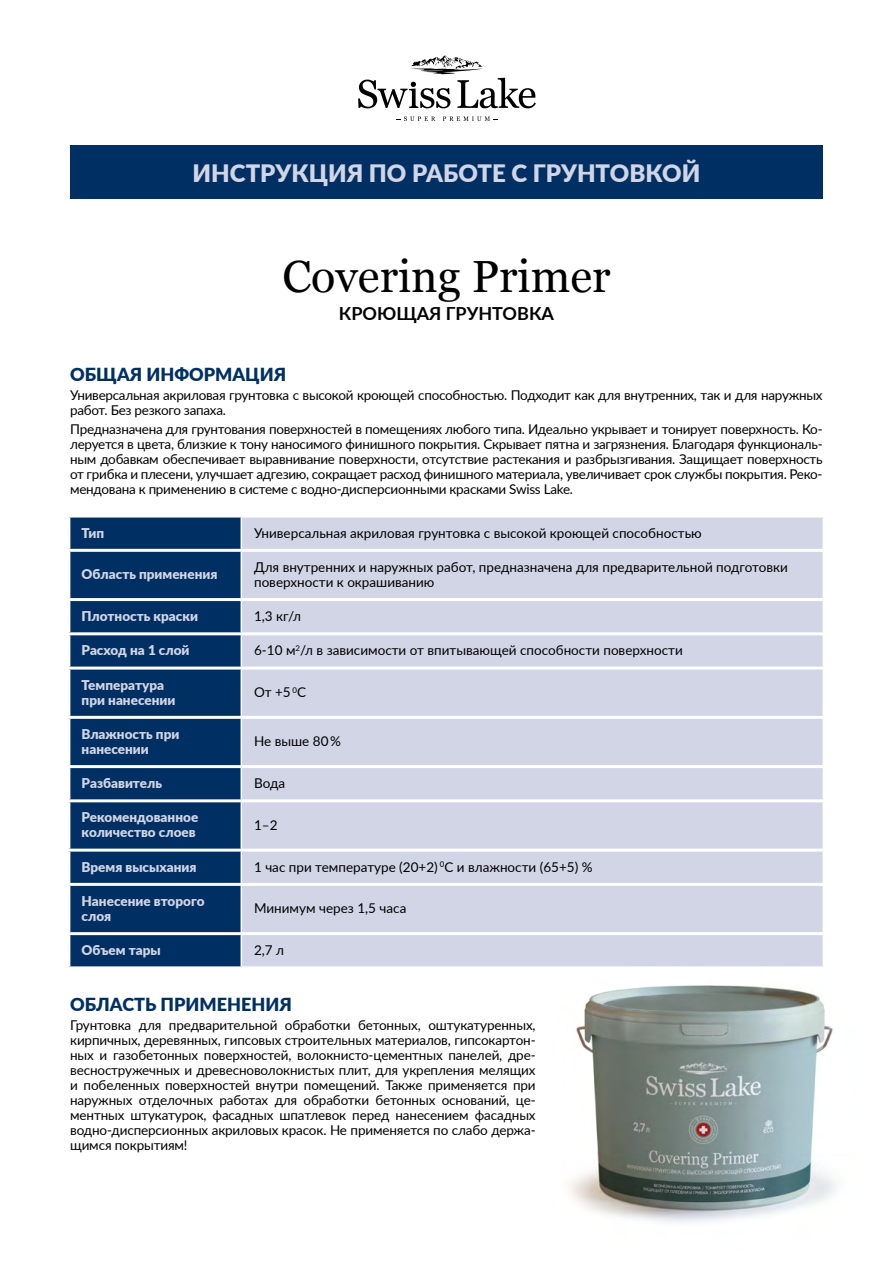
<style>
.page{position:relative;width:893px;height:1263px;background:#fff}
.page>*{position:absolute;margin:0;border:0;box-sizing:border-box;transform-origin:0 0}
.t1{font:45px "Georgia";color:#000}
.t2{font:900 24px "Lato";color:#d2d5e6}
.t3{font:900 18px "Lato";color:#003063}
.t4{font:700 18px "Lato";color:#000}
.t5{font:13.5px/15px "Lato";letter-spacing:-.005em;color:#000}
.t6{font:900 13.5px/15px "Lato";color:#d2d5e6}
</style>
<div class="page">
<div style="left:70px;top:145px;width:753px;height:53px;background:#003063"></div>
<div style="left:70px;top:517px;width:171px;height:449px;background:#003063"></div>
<div style="left:242px;top:517px;width:581px;height:449px;background:#d2d5e6"></div>
<hr style="left:67px;top:549px;width:174px;height:3px;background:#fff">
<hr style="left:241px;top:549px;width:585px;height:3px;background:#fff">
<hr style="left:67px;top:598px;width:174px;height:3px;background:#fff">
<hr style="left:241px;top:598px;width:585px;height:3px;background:#fff">
<hr style="left:67px;top:632px;width:174px;height:3px;background:#fff">
<hr style="left:241px;top:632px;width:585px;height:3px;background:#fff">
<hr style="left:67px;top:667px;width:174px;height:3px;background:#fff">
<hr style="left:241px;top:667px;width:585px;height:3px;background:#fff">
<hr style="left:67px;top:716px;width:174px;height:3px;background:#fff">
<hr style="left:241px;top:716px;width:585px;height:3px;background:#fff">
<hr style="left:67px;top:765px;width:174px;height:3px;background:#fff">
<hr style="left:241px;top:765px;width:585px;height:3px;background:#fff">
<hr style="left:67px;top:799px;width:174px;height:3px;background:#fff">
<hr style="left:241px;top:799px;width:585px;height:3px;background:#fff">
<hr style="left:67px;top:849px;width:174px;height:3px;background:#fff">
<hr style="left:241px;top:849px;width:585px;height:3px;background:#fff">
<hr style="left:67px;top:883px;width:174px;height:3px;background:#fff">
<hr style="left:241px;top:883px;width:585px;height:3px;background:#fff">
<hr style="left:67px;top:932px;width:174px;height:3px;background:#fff">
<hr style="left:241px;top:932px;width:585px;height:3px;background:#fff">
<svg style="left:358px;top:55px;width:178px;height:53px"></svg>
<svg style="left:443px;top:117px;width:55px;height:4px"></svg>
<svg style="left:396px;top:116px;width:39px;height:5px"></svg>
<img style="left:552px;top:963px;width:285px;height:260px">
<h2 class="t2" style="left:193px;top:155px;width:509px">Инструкция по работе с грунтовкой</h2>
<h1 class="t1" style="left:282px;top:249px;width:330px">Covering Primer</h1>
<h3 class="t4" style="left:339px;top:300px;width:217px">КРОЮЩАЯ ГРУНТОВКА</h3>
<h3 class="t3" style="left:70px;top:361px;width:217px">ОБЩАЯ ИНФОРМАЦИЯ</h3>
<p class="t5" style="left:70px;top:387px;width:754px">Универсальная акриловая грунтовка с высокой кроющей способностью. Подходит как для внутренних, так и для наружных работ. Без резкого запаха.</p>
<p class="t5" style="left:70px;top:421px;width:754px;text-align:justify">Предназначена для грунтования поверхностей в помещениях любого типа. Идеально укрывает и тонирует поверхность. Ко&shy;леруется в цвета, близкие к тону наносимого финишного покрытия. Скрывает пятна и загрязнения. Благодаря функциональ&shy;ным добавкам обеспечивает выравнивание поверхности, отсутствие растекания и разбрызгивания. Защищает поверхность от грибка и плесени, улучшает адгезию, сокращает расход финишного материала, увеличивает срок службы покрытия. Реко&shy;мендована к применению в системе с водно-дисперсионными красками Swiss Lake.</p>
<p class="t6" style="left:82px;top:524px;width:24px">Тип</p>
<p class="t5" style="left:254px;top:525px;width:449px">Универсальная акриловая грунтовка с высокой кроющей способностью</p>
<p class="t6" style="left:82px;top:566px;width:137px">Область применения</p>
<p class="t5" style="left:254px;top:559px;width:535px">Для внутренних и наружных работ, предназначена для предварительной подготовки поверхности к окрашиванию</p>
<p class="t6" style="left:82px;top:608px;width:118px">Плотность краски</p>
<p class="t5" style="left:254px;top:608px;width:49px">1,3 кг/л</p>
<p class="t6" style="left:82px;top:642px;width:109px">Расход на 1 слой</p>
<p class="t5" style="left:254px;top:642px;width:430px">6-10 м<sup>2</sup>/л в зависимости от впитывающей способности поверхности</p>
<p class="t6" style="left:82px;top:676px;width:95px">Температура при нанесении</p>
<p class="t5" style="left:254px;top:684px;width:54px">От +5 <sup>0</sup>С</p>
<p class="t6" style="left:82px;top:726px;width:99px">Влажность при нанесении</p>
<p class="t5" style="left:254px;top:733px;width:88px">Не выше 80 %</p>
<p class="t6" style="left:82px;top:775px;width:82px">Разбавитель</p>
<p class="t5" style="left:254px;top:775px;width:33px">Вода</p>
<p class="t6" style="left:82px;top:809px;width:118px">Рекомендованное количество слоев</p>
<p class="t5" style="left:254px;top:817px;width:25px">1–2</p>
<p class="t6" style="left:82px;top:858px;width:116px">Время высыхания</p>
<p class="t5" style="left:254px;top:859px;width:340px">1 час при температуре (20+2) <sup>0</sup>С и влажности (65+5) %</p>
<p class="t6" style="left:82px;top:893px;width:124px">Нанесение второго слоя</p>
<p class="t5" style="left:254px;top:900px;width:154px">Минимум через 1,5 часа</p>
<p class="t6" style="left:82px;top:942px;width:81px">Объем тары</p>
<p class="t5" style="left:254px;top:942px;width:32px">2,7 л</p>
<h3 class="t3" style="left:70px;top:991px;width:53px">ОБЛАСТ</h3>
<h3 class="t3" style="left:145px;top:991px;width:85px">Ь ПРИМЕНЕН</h3>
<h3 class="t3" style="left:265px;top:991px;width:27px">ИЯ</h3>
<p class="t5" style="left:70px;top:1017px;width:467px;text-align:justify">Грунтовка для предварительной обработки бетонных, оштукатуренных, кирпичных, деревянных, гипсовых строительных материалов, гипсокартон&shy;ных и газобетонных поверхностей, волокнисто-цементных панелей, дре&shy;весностружечных и древесноволокнистых плит, для укрепления мелящих и побеленных поверхностей внутри помещений. Также применяется при наружных отделочных работах для обработки бетонных оснований, це&shy;ментных штукатурок, фасадных шпатлевок перед нанесением фасадных водно-дисперсионных акриловых красок. Не применяется по слабо держа&shy;щимся покрытиям!</p>
</div>
